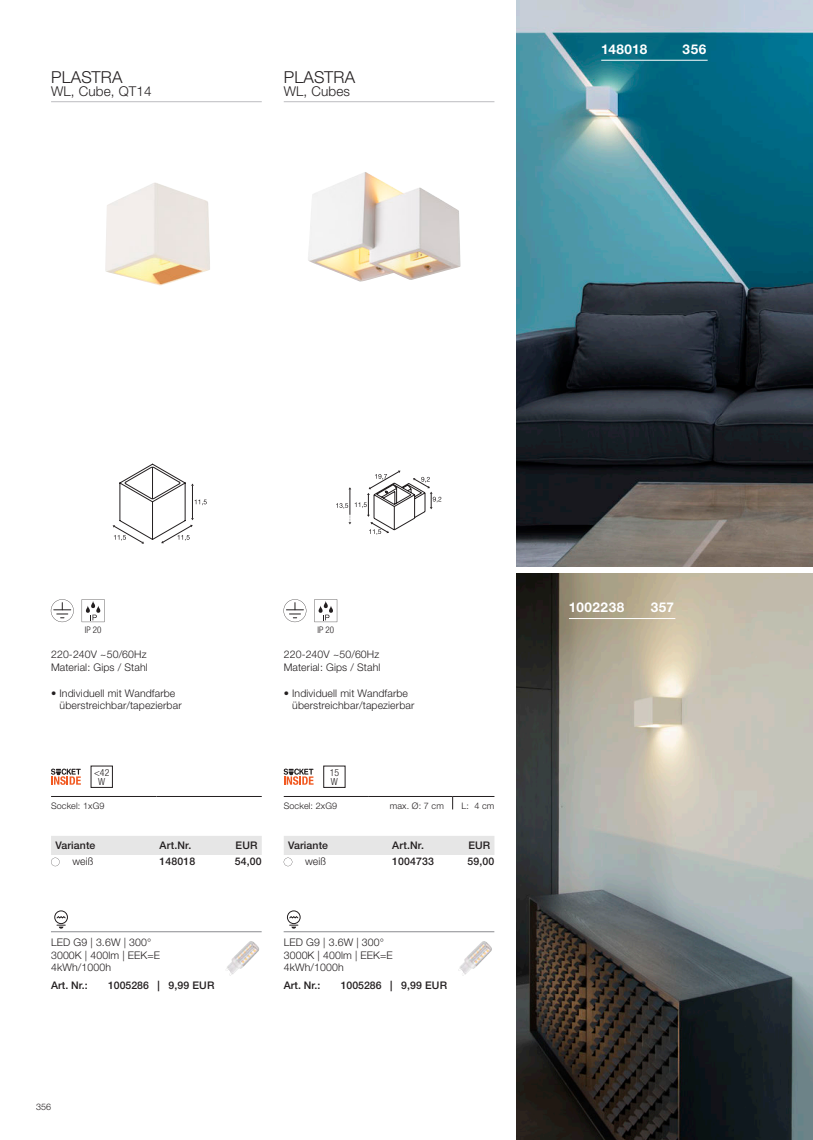
<style>
.page{position:relative;width:813px;height:1140px;background:#fff}
.page>*{position:absolute;margin:0;border:0;box-sizing:border-box;transform-origin:0 0}
.t1{font:300 16.5px "Helvetica Neue LTW1 G";letter-spacing:.01em;color:#231f20}
.t2{font:300 13.5px "Helvetica Neue LTW1 G";letter-spacing:.01em;color:#231f20}
.t3{font:700 13.5px "Helvetica Neue LTW1 G";letter-spacing:.04em;color:#fff}
.t4{font:300 10.5px/12.8px "Helvetica Neue LTW1 G";letter-spacing:.01em;color:#231f20}
.t5{font:500 10.5px "Helvetica Neue LTW1 G";letter-spacing:.01em;color:#231f20}
.t6{font:300 condensed 9.75px/9px "Helvetica Neue LTW1 G";color:#231f20;text-align:center}
.t7{font:300 9px "Helvetica Neue LTW1 G";letter-spacing:.01em;color:#231f20}
.t8{font:300 condensed 9px "Helvetica Neue LTW1 G";color:#231f20}
</style>
<div class="page">
<img style="left:105px;top:182px;width:105px;height:104px">
<svg style="left:113px;top:463px;width:94px;height:80px"></svg>
<svg style="left:51px;top:599px;width:23px;height:23px"></svg>
<svg style="left:82px;top:599px;width:22px;height:23px"></svg>
<img style="left:308px;top:172px;width:152px;height:110px">
<svg style="left:336px;top:470px;width:105px;height:65px"></svg>
<svg style="left:283px;top:599px;width:23px;height:23px"></svg>
<svg style="left:314px;top:599px;width:23px;height:23px"></svg>
<svg style="left:51px;top:768px;width:30px;height:17px"></svg>
<svg style="left:283px;top:768px;width:30px;height:17px"></svg>
<hr style="left:51px;top:931px;width:210px;height:1px;background:#8a8c8f">
<svg style="left:57px;top:925px;width:8px;height:3px"></svg>
<div style="left:54px;top:910px;width:14px;height:13px;border:1px solid #231f20;border-radius:50%"></div>
<svg style="left:56px;top:916px;width:10px;height:2px"></svg>
<hr style="left:283px;top:931px;width:211px;height:1px;background:#8a8c8f">
<svg style="left:289px;top:925px;width:9px;height:3px"></svg>
<div style="left:287px;top:910px;width:13px;height:13px;border:1px solid #231f20;border-radius:50%"></div>
<svg style="left:289px;top:916px;width:9px;height:2px"></svg>
<img style="left:458px;top:941px;width:34px;height:34px">
<img style="left:226px;top:941px;width:33px;height:34px">
<img style="left:516px;top:0;width:296px;height:567px">
<img style="left:516px;top:573px;width:296px;height:567px">
<hr style="left:601px;top:60px;width:106px;height:1px;background:#fff">
<hr style="left:568px;top:618px;width:107px;height:1px;background:#fff">
<hr style="left:51px;top:101px;width:210px;height:1px;background:#bcbdc0">
<hr style="left:283px;top:101px;width:211px;height:1px;background:#bcbdc0">
<hr style="left:51px;top:796px;width:105px;height:1px;background:#231f20">
<hr style="left:156px;top:796px;width:105px;height:1px;background:#231f20">
<svg style="left:51px;top:836px;width:210px;height:30px"></svg>
<svg style="left:452px;top:797px;width:1px;height:12px"></svg>
<hr style="left:283px;top:796px;width:85px;height:1px;background:#231f20">
<hr style="left:368px;top:796px;width:84px;height:1px;background:#231f20">
<hr style="left:452px;top:796px;width:42px;height:1px;background:#231f20">
<svg style="left:283px;top:836px;width:211px;height:30px"></svg>
<h1 class="t1" style="left:51px;top:67px;width:73px">PLASTRA</h1>
<p class="t2" style="left:51px;top:83px;width:102px">WL, Cube, QT14</p>
<h1 class="t1" style="left:283px;top:67px;width:73px">PLASTRA</h1>
<p class="t2" style="left:283px;top:83px;width:68px">WL, Cubes</p>
<p class="t3" style="left:601px;top:41px;width:47px">148018</p>
<p class="t3" style="left:682px;top:41px;width:25px">356</p>
<p class="t8" style="left:85px;top:624px;width:18px">IP 20</p>
<p class="t8" style="left:317px;top:624px;width:18px">IP 20</p>
<p class="t4" style="left:51px;top:648px;width:98px">220-240V ~50/60Hz<br>Material: Gips / Stahl</p>
<p class="t4" style="left:60px;top:686px;width:123px;text-indent:-9px">• Individuell mit Wandfarbe überstreichbar/tapezierbar</p>
<p class="t4" style="left:283px;top:648px;width:98px">220-240V ~50/60Hz<br>Material: Gips / Stahl</p>
<p class="t4" style="left:292px;top:686px;width:123px;text-indent:-9px">• Individuell mit Wandfarbe überstreichbar/tapezierbar</p>
<p class="t6" style="left:94px;top:768px;width:17px">&lt;42<br>W</p>
<p class="t6" style="left:329px;top:768px;width:11px;text-align:left">15<br>W</p>
<p class="t7" style="left:51px;top:800px;width:55px">Sockel: 1xG9</p>
<p class="t5" style="left:55px;top:839px;width:42px">Variante</p>
<p class="t5" style="left:159px;top:839px;width:33px">Art.Nr.</p>
<p class="t5" style="left:235px;top:839px;width:23px">EUR</p>
<p class="t4" style="left:72px;top:855px;width:23px">weiß</p>
<p class="t5" style="left:159px;top:855px;width:37px">148018</p>
<p class="t5" style="left:235px;top:855px;width:28px">54,00</p>
<p class="t7" style="left:283px;top:800px;width:55px">Sockel: 2xG9</p>
<p class="t7" style="left:389px;top:800px;width:56px">max. Ø: 7 cm</p>
<p class="t7" style="left:461px;top:800px;width:34px">L: 4 cm</p>
<p class="t5" style="left:288px;top:839px;width:42px">Variante</p>
<p class="t5" style="left:392px;top:839px;width:33px">Art.Nr.</p>
<p class="t5" style="left:468px;top:839px;width:23px">EUR</p>
<p class="t4" style="left:305px;top:855px;width:23px">weiß</p>
<p class="t5" style="left:392px;top:855px;width:43px">1004733</p>
<p class="t5" style="left:467px;top:855px;width:28px">59,00</p>
<p class="t4" style="left:51px;top:935px;width:111px">LED G9 | 3.6W | 300°<br>3000K | 400lm | EEK=E<br>4kWh/1000h</p>
<p class="t5" style="left:51px;top:978px;width:38px">Art. Nr.:</p>
<p class="t5" style="left:108px;top:978px;width:108px">1005286 | 9,99 EUR</p>
<p class="t4" style="left:283px;top:935px;width:111px">LED G9 | 3.6W | 300°<br>3000K | 400lm | EEK=E<br>4kWh/1000h</p>
<p class="t5" style="left:283px;top:978px;width:38px">Art. Nr.:</p>
<p class="t5" style="left:340px;top:978px;width:108px">1005286 | 9,99 EUR</p>
<p class="t7" style="left:36px;top:1101px;width:17px">356</p>
<p class="t3" style="left:568px;top:599px;width:57px">1002238</p>
<p class="t3" style="left:650px;top:599px;width:25px">357</p>
</div>
